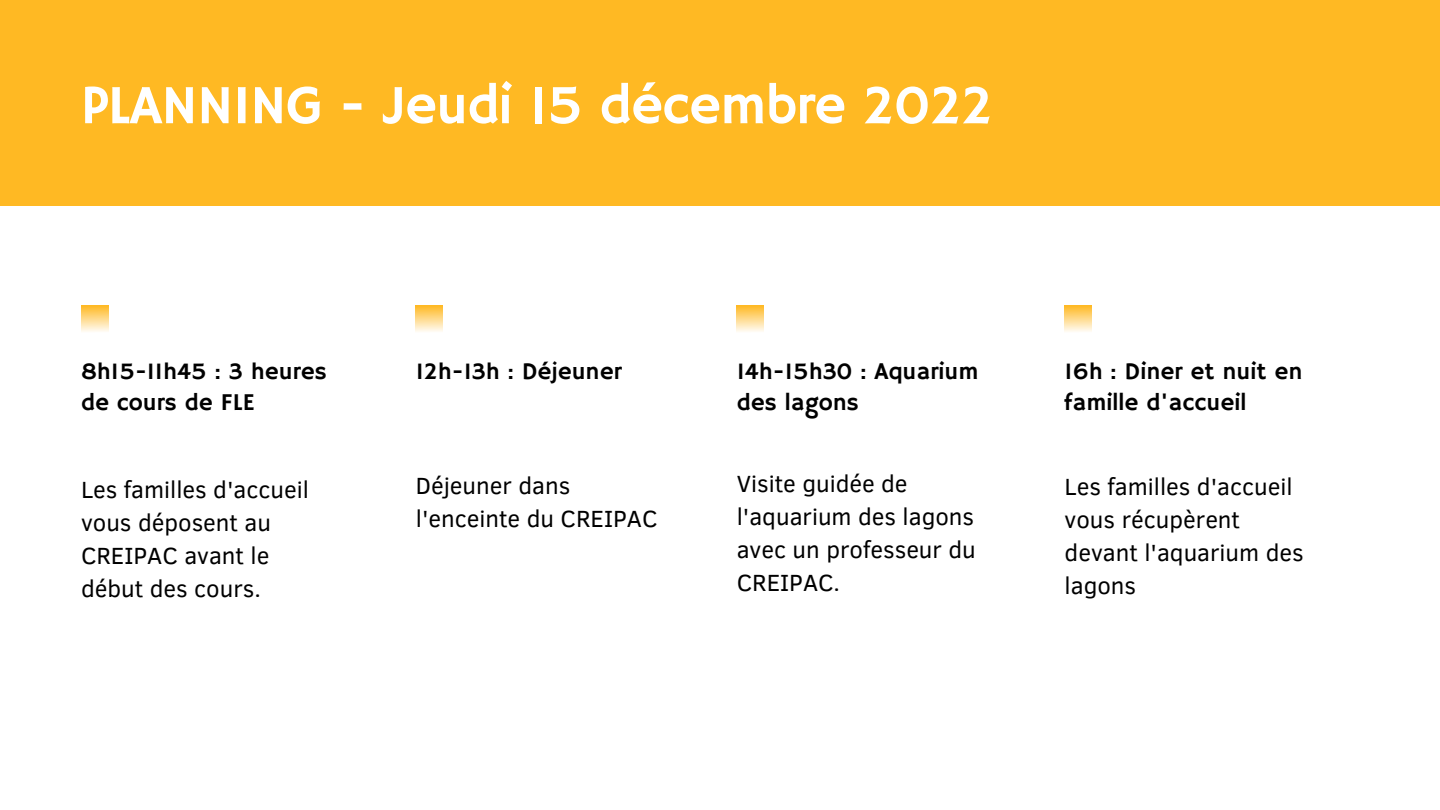
<style>
.page{position:relative;width:1440px;height:810px;background:#fff}
.page>*{position:absolute;margin:0;border:0;box-sizing:border-box;transform-origin:0 0}
.t1{font:55.5px "Hammersmith One";letter-spacing:-.02em;color:#fff}
.t2{font:24px/33px "Clear Sans";color:#000}
.t3{font:24px/30.8px "Hammersmith One";color:#000}
</style>
<div class="page">
<div style="left:0;top:0;width:1440px;height:206px;background:#ffb923"></div>
<svg style="left:81px;top:305px;width:27px;height:27px"></svg>
<svg style="left:737px;top:305px;width:27px;height:27px"></svg>
<svg style="left:416px;top:305px;width:27px;height:27px"></svg>
<svg style="left:1065px;top:305px;width:27px;height:27px"></svg>
<h1 class="t1" style="left:81px;top:73px;width:913px">PLANNING - Jeudi 15 décembre 2022</h1>
<p class="t3" style="left:81px;top:357px;width:247px">8h15-11h45 : 3 heures de cours de FLE</p>
<p class="t2" style="left:81px;top:472px;width:229px">Les familles d'accueil vous déposent au<br>CREIPAC avant le début des cours.</p>
<p class="t3" style="left:416px;top:357px;width:207px">12h-13h : Déjeuner</p>
<p class="t2" style="left:416px;top:467px;width:243px">Déjeuner dans l'enceinte du CREIPAC</p>
<p class="t3" style="left:737px;top:357px;width:243px">14h-15h30 : Aquarium des lagons</p>
<p class="t2" style="left:737px;top:466px;width:241px">Visite guidée de l'aquarium des lagons avec un professeur du<br>CREIPAC.</p>
<p class="t3" style="left:1065px;top:357px;width:239px">16h : Diner et nuit en famille d'accueil</p>
<p class="t2" style="left:1065px;top:469px;width:241px">Les familles d'accueil vous récupèrent devant l'aquarium des lagons</p>
</div>
